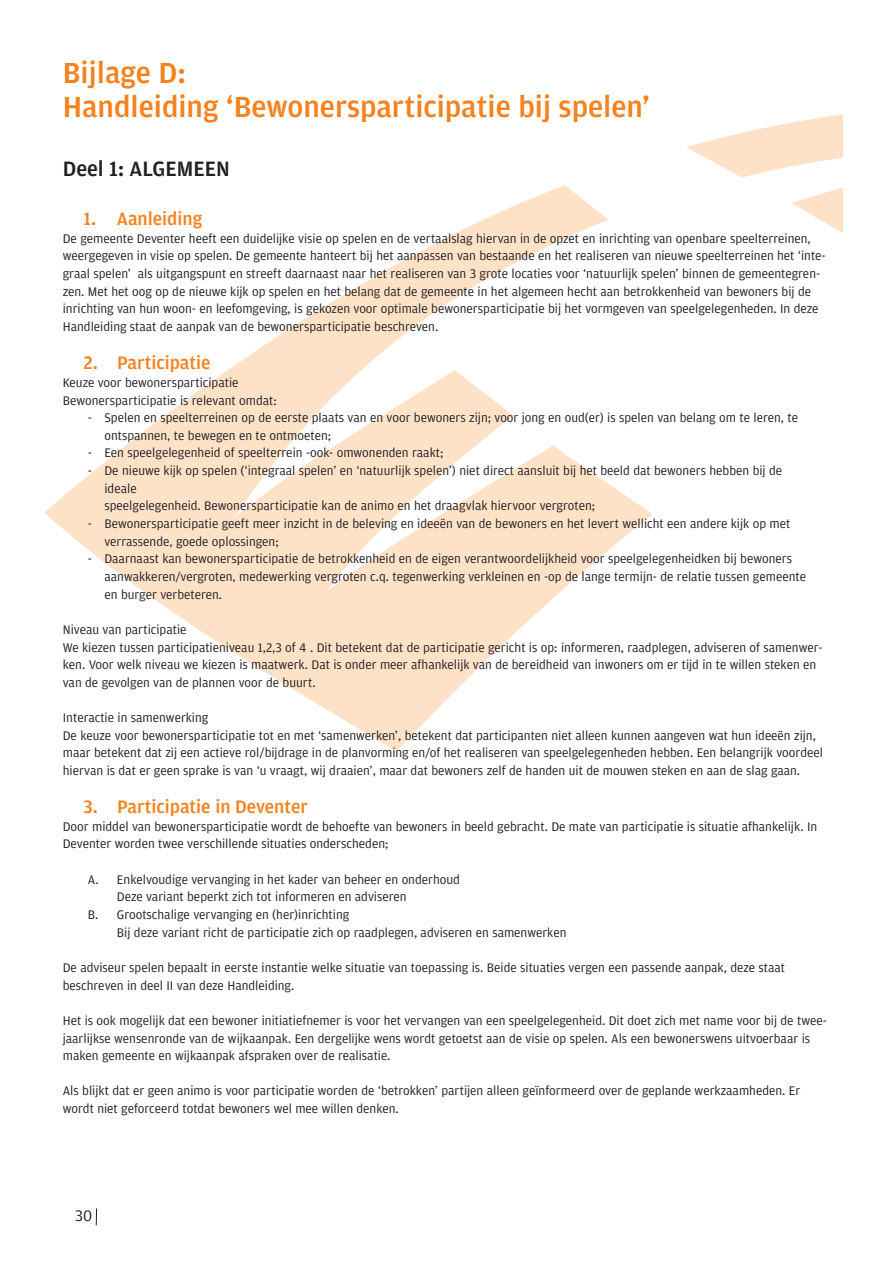
<style>
.page{position:relative;width:893px;height:1263px;background:#fff}
.page>*{position:absolute;margin:0;border:0;box-sizing:border-box;transform-origin:0 0}
.t1{font:500 30.9px/33.8px "Amplitude";color:#f5821f}
.t2{font:500 22.05px "Amplitude";color:#231f20}
.t3{font:500 19.05px "Amplitude";color:#f5821f}
.t4{font:16.2px "Amplitude";color:#231f20}
.t5{font:13.2px/17.7px "Amplitude";color:#231f20}
</style>
<div class="page">
<svg style="left:44px;top:114px;width:798px;height:637px"></svg>
<svg style="left:96px;top:1209px;width:1px;height:16px"></svg>
<h1 class="t1" style="left:63px;top:58px;width:589px">Bijlage D:<br>Handleiding ‘Bewonersparticipatie bij spelen’</h1>
<h2 class="t2" style="left:63px;top:160px;width:169px">Deel 1: ALGEMEEN</h2>
<h3 class="t3" style="left:84px;top:212px;width:120px">1. Aanleiding</h3>
<p class="t5" style="left:63px;top:230px;width:764px">De gemeente Deventer heeft een duidelijke visie op spelen en de vertaalslag hiervan in de opzet en inrichting van openbare speelterreinen, weergegeven in visie op spelen. De gemeente hanteert bij het aanpassen van bestaande en het realiseren van nieuwe speelterreinen het ‘inte&shy;graal spelen’ als uitgangspunt en streeft daarnaast naar het realiseren van 3 grote locaties voor ‘natuurlijk spelen’ binnen de gemeentegren&shy;zen. Met het oog op de nieuwe kijk op spelen en het belang dat de gemeente in het algemeen hecht aan betrokkenheid van bewoners bij de inrichting van hun woon- en leefomgeving, is gekozen voor optimale bewonersparticipatie bij het vormgeven van speelgelegenheden. In deze Handleiding staat de aanpak van de bewonersparticipatie beschreven.</p>
<h3 class="t3" style="left:84px;top:356px;width:128px">2. Participatie</h3>
<p class="t5" style="left:63px;top:375px;width:215px">Keuze voor bewonersparticipatie<br>Bewonersparticipatie is relevant omdat:</p>
<p class="t5" style="left:104px;top:410px;width:695px;text-indent:-17px">- Spelen en speelterreinen op de eerste plaats van en voor bewoners zijn; voor jong en oud(er) is spelen van belang om te leren, te ontspannen, te bewegen en te ontmoeten;</p>
<p class="t5" style="left:88px;top:445px;width:357px">- Een speelgelegenheid of speelterrein -ook- omwonenden raakt;</p>
<p class="t5" style="left:104px;top:463px;width:679px;text-indent:-17px">- De nieuwe kijk op spelen (‘integraal spelen’ en ‘natuurlijk spelen’) niet direct aansluit bij het beeld dat bewoners hebben bij de ideale<br>speelgelegenheid. Bewonersparticipatie kan de animo en het draagvlak hiervoor vergroten;</p>
<p class="t5" style="left:104px;top:516px;width:687px;text-indent:-17px">- Bewonersparticipatie geeft meer inzicht in de beleving en ideeën van de bewoners en het levert wellicht een andere kijk op met verrassende, goede oplossingen;</p>
<p class="t5" style="left:104px;top:551px;width:703px;text-indent:-17px">- Daarnaast kan bewonersparticipatie de betrokkenheid en de eigen verantwoordelijkheid voor speelgelegenheidken bij bewoners aanwakkeren/vergroten, medewerking vergroten c.q. tegenwerking verkleinen en -op de lange termijn- de relatie tussen gemeente en burger verbeteren.</p>
<p class="t5" style="left:63px;top:621px;width:761px">Niveau van participatie<br>We kiezen tussen participatieniveau 1,2,3 of 4 . Dit betekent dat de participatie gericht is op: informeren, raadplegen, adviseren of samenwer&shy;ken. Voor welk niveau we kiezen is maatwerk. Dat is onder meer afhankelijk van de bereidheid van inwoners om er tijd in te willen steken en van de gevolgen van de plannen voor de buurt.</p>
<p class="t5" style="left:63px;top:710px;width:762px">Interactie in samenwerking<br>De keuze voor bewonersparticipatie tot en met ‘samenwerken’, betekent dat participanten niet alleen kunnen aangeven wat hun ideeën zijn, maar betekent dat zij een actieve rol/bijdrage in de planvorming en/of het realiseren van speelgelegenheden hebben. Een belangrijk voordeel hiervan is dat er geen sprake is van ‘u vraagt, wij draaien’, maar dat bewoners zelf de handen uit de mouwen steken en aan de slag gaan.</p>
<h3 class="t3" style="left:84px;top:800px;width:226px">3. Participatie in Deventer</h3>
<p class="t5" style="left:63px;top:818px;width:756px">Door middel van bewonersparticipatie wordt de behoefte van bewoners in beeld gebracht. De mate van participatie is situatie afhankelijk. In<br>Deventer worden twee verschillende situaties onderscheden;</p>
<p class="t5" style="left:88px;top:871px;width:374px">A. Enkelvoudige vervanging in het kader van beheer en onderhoud</p>
<p class="t5" style="left:117px;top:889px;width:291px">Deze variant beperkt zich tot informeren en adviseren</p>
<p class="t5" style="left:88px;top:907px;width:263px">B. Grootschalige vervanging en (her)inrichting</p>
<p class="t5" style="left:117px;top:924px;width:451px">Bij deze variant richt de participatie zich op raadplegen, adviseren en samenwerken</p>
<p class="t5" style="left:63px;top:960px;width:724px">De adviseur spelen bepaalt in eerste instantie welke situatie van toepassing is. Beide situaties vergen een passende aanpak, deze staat beschreven in deel II van deze Handleiding.</p>
<p class="t5" style="left:63px;top:1012px;width:765px">Het is ook mogelijk dat een bewoner initiatiefnemer is voor het vervangen van een speelgelegenheid. Dit doet zich met name voor bij de twee&shy;jaarlijkse wensenronde van de wijkaanpak. Een dergelijke wens wordt getoetst aan de visie op spelen. Als een bewonerswens uitvoerbaar is maken gemeente en wijkaanpak afspraken over de realisatie.</p>
<p class="t5" style="left:63px;top:1083px;width:739px">Als blijkt dat er geen animo is voor participatie worden de ‘betrokken’ partijen alleen geïnformeerd over de geplande werkzaamheden. Er wordt niet geforceerd totdat bewoners wel mee willen denken.</p>
<p class="t4" style="left:75px;top:1210px;width:18px">30</p>
</div>
